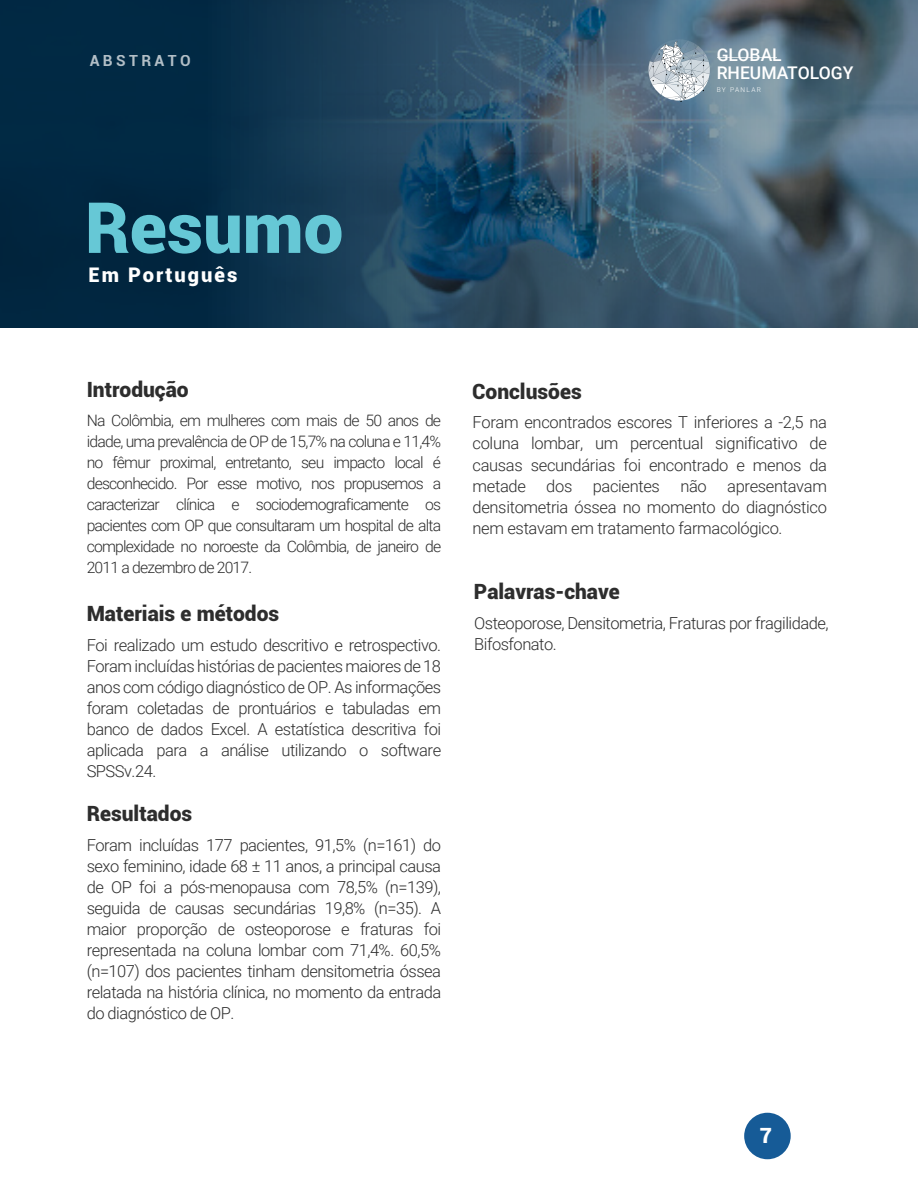
<style>
.page{position:relative;width:918px;height:1188px;background:#fff}
.page>*{position:absolute;margin:0;border:0;box-sizing:border-box;transform-origin:0 0}
.t1{font:900 70.65px "Roboto";color:#66c8d6}
.t2{font:900 21px "Roboto";color:#2d2d2d}
.t3{font:900 21px "Roboto";color:#fff}
.t4{font:900 20.1px "Roboto";letter-spacing:.1em;color:#fff}
.t5{font:500 17.55px/17.4px "Roboto";color:#fff}
.t6{font:300 16.5px/21px "Roboto";letter-spacing:-.03em;color:#2d2d2d;text-align:justify}
.t7{font:300 15.75px/21px "Roboto";letter-spacing:-.05em;color:#2d2d2d;text-align:justify}
.t8{font:700 15.45px "Roboto";letter-spacing:.22em;color:#fff}
.t9{font:300 6.6px "Roboto";letter-spacing:.2em;color:#fff}
</style>
<div class="page">
<svg style="left:0;top:1px;width:918px;height:326px;background:#284a61"></svg>
<svg style="left:648px;top:39px;width:62px;height:63px;background:#a6b4bf"></svg>
<hr style="left:717px;top:58px;width:59px;height:1px;background:#fff">
<div style="left:744px;top:1113px;width:47px;height:46px;background:#165b97;border-radius:50%"></div>
<p class="t8" style="left:90px;top:50px;width:102px">ABSTRATO</p>
<p class="t5" style="left:717px;top:46px;width:138px">GLOBAL<br>RHEUMATOLOGY</p>
<p class="t9" style="left:717px;top:85px;width:46px">BY PANLAR</p>
<h1 class="t1" style="left:85px;top:178px;width:260px">Resumo</h1>
<p class="t4" style="left:88px;top:261px;width:150px">Em Português</p>
<p class="t2" style="left:87px;top:374px;width:103px">Introdução</p>
<p class="t7" style="left:87px;top:409px;width:356px">Na Colômbia, em mulheres com mais de 50 anos de idade, uma prevalência de OP de 15,7% na coluna e 11,4% no fêmur proximal, entretanto, seu impacto local é desconhecido. Por esse motivo, nos propusemos a caracterizar clínica e sociodemograficamente os pacientes com OP que consultaram um hospital de alta complexidade no noroeste da Colômbia, de janeiro de 2011 a dezembro de 2017.</p>
<p class="t2" style="left:87px;top:599px;width:194px">Materiais e métodos</p>
<p class="t6" style="left:87px;top:634px;width:356px">Foi realizado um estudo descritivo e retrospectivo.<br>Foram incluídas histórias de pacientes maiores de 18 anos com código diagnóstico de OP. As informações foram coletadas de prontuários e tabuladas em banco de dados Excel. A estatística descritiva foi aplicada para a análise utilizando o software SPSSv.24.</p>
<p class="t2" style="left:87px;top:799px;width:107px">Resultados</p>
<p class="t6" style="left:87px;top:834px;width:356px">Foram incluídas 177 pacientes, 91,5% (n=161) do sexo feminino, idade 68 ± 11 anos, a principal causa de OP foi a pós-menopausa com 78,5% (n=139), seguida de causas secundárias 19,8% (n=35). A maior proporção de osteoporose e fraturas foi representada na coluna lombar com 71,4%. 60,5% (n=107) dos pacientes tinham densitometria óssea relatada na história clínica, no momento da entrada do diagnóstico de OP.</p>
<p class="t2" style="left:472px;top:376px;width:111px">Conclusões</p>
<p class="t6" style="left:473px;top:412px;width:356px">Foram encontrados escores T inferiores a -2,5 na coluna lombar, um percentual significativo de causas secundárias foi encontrado e menos da metade dos pacientes não apresentavam densitometria óssea no momento do diagnóstico nem estavam em tratamento farmacológico.</p>
<p class="t2" style="left:474px;top:577px;width:147px">Palavras-chave</p>
<p class="t6" style="left:474px;top:612px;width:356px">Osteoporose, Densitometria, Fraturas por fragilidade,<br>Bifosfonato.</p>
<p class="t3" style="left:760px;top:1121px;width:14px">7</p>
</div>
